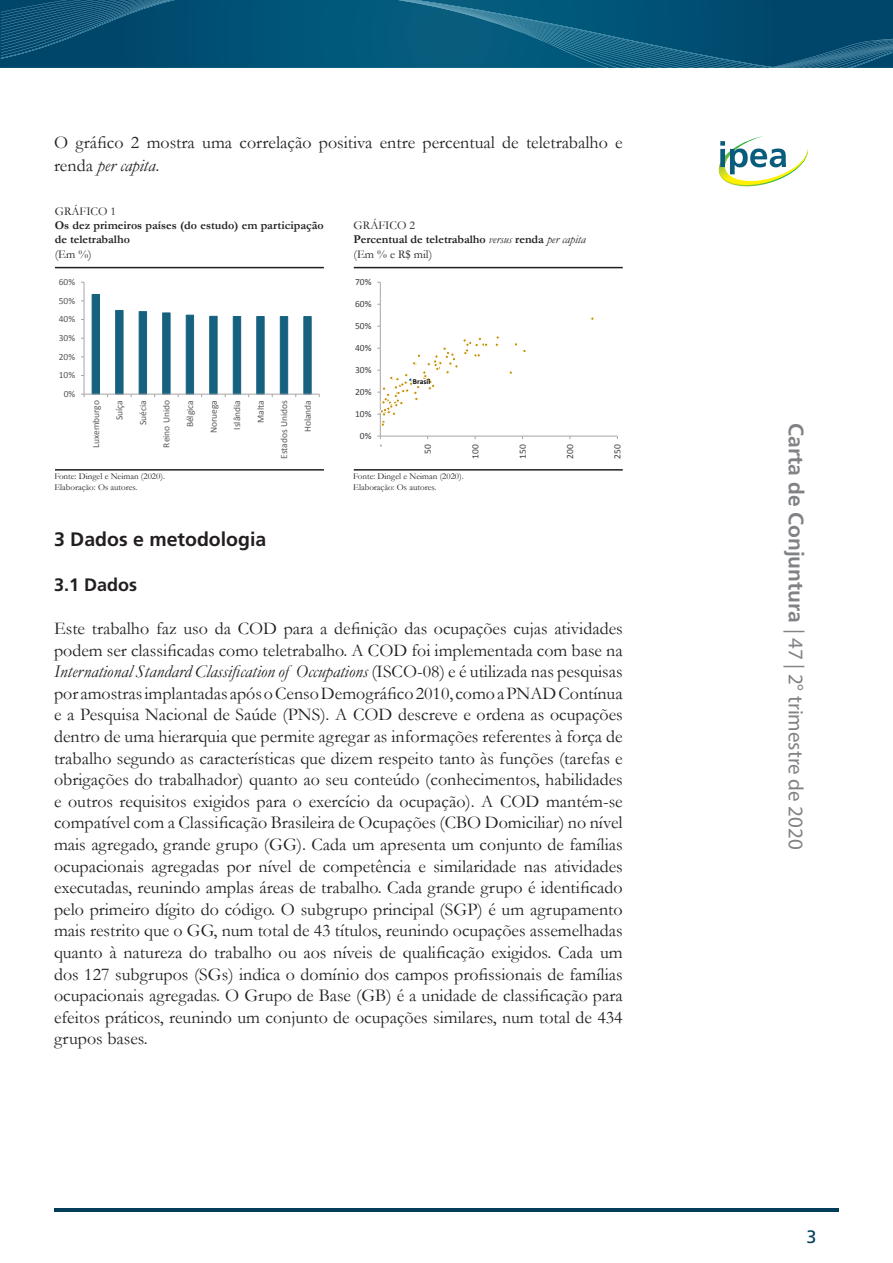
<style>
.page{position:relative;width:893px;height:1263px;background:#fff}
.page>*{position:absolute;margin:0;border:0;box-sizing:border-box;transform-origin:0 0}
.t1{font:condensed 21px "Frutiger 47 Light";color:#808285}
.t2{font:700 19.5px "Frutiger";color:#231f20}
.t3{font:18px/21.6px "Garamond";color:#231f20}
.t4{font:700 18px "Frutiger";color:#231f20}
.t5{font:18px "Frutiger 55 Roman";color:#013d59}
.t6{font:700 12px/14.4px "Garamond";color:#231f20}
.t7{font:12px "Garamond";color:#231f20}
.t8{font:9.45px "Calibri";color:#595959}
.t9{font:9.45px "Calibri";letter-spacing:-.005em;color:#404040}
.t10{font:9px "Garamond";color:#231f20}
.t11{font:700 7.5px "Calibri";color:#000}
.s1{font-style:italic}
.s2{font-weight:400;font-style:italic}
.s3{font-family:"Frutiger 65 Bold";font-stretch:normal}
</style>
<div class="page">
<svg style="left:0;top:0;width:893px;height:68px;background:#075578"></svg>
<hr style="left:54px;top:1209px;width:785px;height:3px;background:#013d59">
<img style="left:718px;top:136px;width:90px;height:50px">
<svg style="left:720px;top:141px;width:66px;height:33px"></svg>
<hr style="left:55px;top:469px;width:269px;height:2px;background:#231f20">
<hr style="left:354px;top:469px;width:269px;height:2px;background:#231f20">
<hr style="left:55px;top:267px;width:269px;height:1px;background:#231f20">
<hr style="left:354px;top:267px;width:269px;height:1px;background:#231f20">
<div style="left:92px;top:294px;width:8px;height:100px;background:#176180"></div>
<div style="left:115px;top:310px;width:8px;height:84px;background:#176180;border:1px solid #176180"></div>
<div style="left:139px;top:311px;width:8px;height:83px;background:#176180;border:1px solid #176180"></div>
<div style="left:163px;top:313px;width:7px;height:81px;background:#176180"></div>
<div style="left:186px;top:315px;width:8px;height:79px;background:#176180;border:1px solid #176180"></div>
<div style="left:210px;top:316px;width:7px;height:78px;background:#176180"></div>
<div style="left:233px;top:316px;width:8px;height:78px;background:#176180;border:1px solid #176180"></div>
<div style="left:257px;top:316px;width:7px;height:78px;background:#176180"></div>
<div style="left:280px;top:316px;width:8px;height:78px;background:#176180;border:1px solid #176180"></div>
<div style="left:304px;top:316px;width:7px;height:78px;background:#176180"></div>
<hr style="left:84px;top:282px;width:1px;height:112px;background:#a6a6a6">
<hr style="left:84px;top:394px;width:235px;height:1px;background:#a6a6a6">
<hr style="left:380px;top:282px;width:1px;height:154px;background:#a6a6a6">
<hr style="left:380px;top:436px;width:237px;height:1px;background:#a6a6a6">
<svg style="left:514px;top:343px;width:12px;height:10px"></svg>
<svg style="left:495px;top:336px;width:4px;height:11px"></svg>
<svg style="left:377px;top:337px;width:111px;height:89px"></svg>
<p class="t3" style="left:54px;top:130px;width:570px;line-height:23.4px">O gráfico 2 mostra uma correlação positiva entre percentual de teletrabalho e renda <span class="s1">per capita</span>.</p>
<p class="t7" style="left:55px;top:203px;width:63px">GRÁFICO 1</p>
<p class="t6" style="left:55px;top:218px;width:270px">Os dez primeiros países (do estudo) em participação de teletrabalho</p>
<p class="t7" style="left:55px;top:246px;width:39px">(Em %)</p>
<p class="t8" style="left:59px;top:275px;width:18px">60%</p>
<p class="t8" style="left:59px;top:294px;width:18px">50%</p>
<p class="t8" style="left:59px;top:313px;width:18px">40%</p>
<p class="t8" style="left:59px;top:331px;width:18px">30%</p>
<p class="t8" style="left:59px;top:350px;width:18px">20%</p>
<p class="t8" style="left:59px;top:369px;width:18px">10%</p>
<p class="t8" style="left:64px;top:387px;width:13px">0%</p>
<p class="t8" style="left:89px;top:448px;width:50px;rotate:-90deg">Luxemburgo</p>
<p class="t8" style="left:113px;top:420px;width:22px;rotate:-90deg">Suíça</p>
<p class="t8" style="left:136px;top:425px;width:26px;rotate:-90deg">Suécia</p>
<p class="t8" style="left:160px;top:448px;width:49px;rotate:-90deg">Reino Unido</p>
<p class="t8" style="left:183px;top:427px;width:29px;rotate:-90deg">Bélgica</p>
<p class="t8" style="left:207px;top:433px;width:35px;rotate:-90deg">Noruega</p>
<p class="t8" style="left:230px;top:430px;width:31px;rotate:-90deg">Islândia</p>
<p class="t8" style="left:254px;top:423px;width:24px;rotate:-90deg">Malta</p>
<p class="t8" style="left:278px;top:459px;width:60px;rotate:-90deg">Estados Unidos</p>
<p class="t8" style="left:301px;top:432px;width:34px;rotate:-90deg">Holanda</p>
<p class="t10" style="left:54px;top:470px;width:112px">Fonte: Dingel e Neiman (2020).</p>
<p class="t10" style="left:54px;top:481px;width:85px">Elaboração: Os autores.</p>
<p class="t7" style="left:354px;top:217px;width:63px">GRÁFICO 2</p>
<p class="t6" style="left:354px;top:232px;width:234px">Percentual de teletrabalho <span class="s2">versus</span> renda <span class="s2">per capita</span></p>
<p class="t7" style="left:354px;top:246px;width:80px">(Em % e R$ mil)</p>
<p class="t9" style="left:355px;top:275px;width:18px">70%</p>
<p class="t9" style="left:355px;top:297px;width:18px">60%</p>
<p class="t9" style="left:355px;top:319px;width:18px">50%</p>
<p class="t9" style="left:355px;top:341px;width:18px">40%</p>
<p class="t9" style="left:355px;top:363px;width:18px">30%</p>
<p class="t9" style="left:355px;top:385px;width:18px">20%</p>
<p class="t9" style="left:355px;top:407px;width:18px">10%</p>
<p class="t9" style="left:360px;top:429px;width:13px">0%</p>
<p class="t11" style="left:413px;top:376px;width:19px">Brasil</p>
<p class="t9" style="left:374px;top:447px;width:4px;rotate:-90deg">-</p>
<p class="t9" style="left:421px;top:454px;width:11px;rotate:-90deg">50</p>
<p class="t9" style="left:469px;top:459px;width:16px;rotate:-90deg">100</p>
<p class="t9" style="left:516px;top:459px;width:16px;rotate:-90deg">150</p>
<p class="t9" style="left:563px;top:459px;width:16px;rotate:-90deg">200</p>
<p class="t9" style="left:611px;top:459px;width:16px;rotate:-90deg">250</p>
<p class="t10" style="left:353px;top:470px;width:112px">Fonte: Dingel e Neiman (2020).</p>
<p class="t10" style="left:353px;top:481px;width:85px">Elaboração: Os autores.</p>
<p class="t2" style="left:54px;top:527px;width:214px">3 Dados e metodologia</p>
<p class="t4" style="left:54px;top:574px;width:85px">3.1 Dados</p>
<p class="t3" style="left:54px;top:617px;width:570px;text-align:justify">Este trabalho faz uso da COD para a definição das ocupações cujas atividades podem ser classificadas como teletrabalho. A COD foi implementada com base na <span class="s1">International Standard Classification of Occupations</span> (ISCO-08) e é utilizada nas pesquisas por amostras implantadas após o Censo Demográfico 2010, como a PNAD Contínua e a Pesquisa Nacional de Saúde (PNS). A COD descreve e ordena as ocupações dentro de uma hierarquia que permite agregar as informações referentes à força de trabalho segundo as características que dizem respeito tanto às funções (tarefas e obrigações do trabalhador) quanto ao seu conteúdo (conhecimentos, habilidades e outros requisitos exigidos para o exercício da ocupação). A COD mantém-se compatível com a Classificação Brasileira de Ocupações (CBO Domiciliar) no nível mais agregado, grande grupo (GG). Cada um apresenta um conjunto de famílias ocupacionais agregadas por nível de competência e similaridade nas atividades executadas, reunindo amplas áreas de trabalho. Cada grande grupo é identificado pelo primeiro dígito do código. O subgrupo principal (SGP) é um agrupamento mais restrito que o GG, num total de 43 títulos, reunindo ocupações assemelhadas quanto à natureza do trabalho ou aos níveis de qualificação exigidos. Cada um dos 127 subgrupos (SGs) indica o domínio dos campos profissionais de famílias ocupacionais agregadas. O Grupo de Base (GB) é a unidade de classificação para efeitos práticos, reunindo um conjunto de ocupações similares, num total de 434 grupos bases.</p>
<p class="t1" style="left:809px;top:423px;width:427px;rotate:90deg"><span class="s3">Carta de Conjuntura</span> | 47 | 2° trimestre de 2020</p>
<p class="t5" style="left:806px;top:1226px;width:12px">3</p>
</div>
